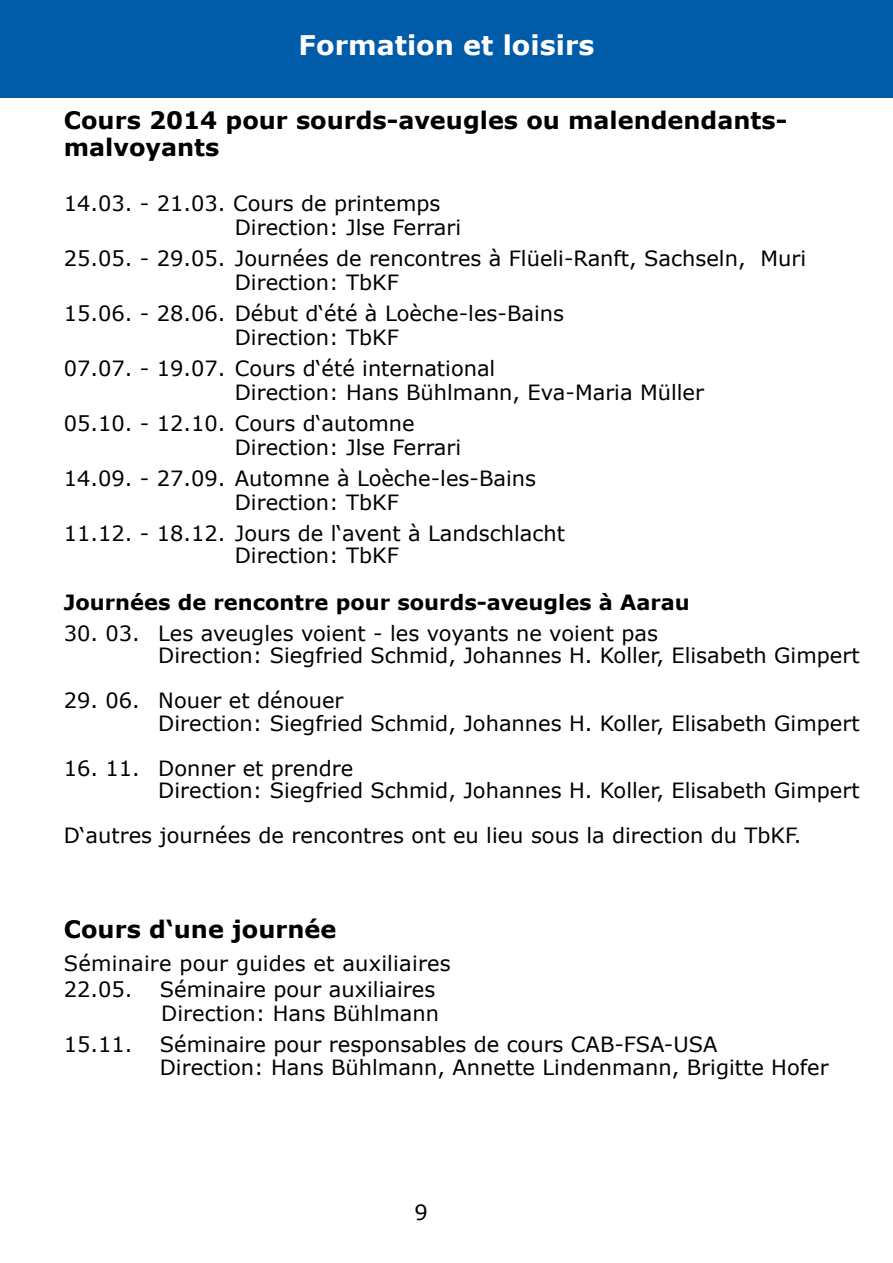
<style>
.page{position:relative;width:893px;height:1263px;background:#fff}
.page>*{position:absolute;margin:0;border:0;box-sizing:border-box;transform-origin:0 0}
.t1{font:700 27px "Verdana";color:#fff}
.t2{font:700 24px/27px "Verdana";color:#000}
.t3{font:21px/24px "Verdana";color:#000}
.t4{font:700 21px "Verdana";color:#000}
</style>
<div class="page">
<div style="left:0;top:0;width:893px;height:98px;background:#005ca8"></div>
<p class="t1" style="left:299px;top:26px;width:297px">Formation et loisirs</p>
<p class="t2" style="left:64px;top:106px;width:725px">Cours 2014 pour sourds-aveugles ou malendendants&shy;malvoyants</p>
<p class="t3" style="left:235px;top:191px;width:228px;text-indent:-171px">14.03. - 21.03. Cours de printemps<br>Direction: Jlse Ferrari</p>
<p class="t3" style="left:235px;top:246px;width:573px;text-indent:-171px">25.05. - 29.05. Journées de rencontres à Flüeli-Ranft, Sachseln, Muri<br>Direction: TbKF</p>
<p class="t3" style="left:64px;top:301px;width:502px;text-align:center">15.06. - 28.06. Début d‘été à Loèche-les-Bains<br>Direction: TbKF</p>
<p class="t3" style="left:235px;top:356px;width:471px;text-indent:-171px">07.07. - 19.07. Cours d‘été international<br>Direction: Hans Bühlmann, Eva-Maria Müller</p>
<p class="t3" style="left:235px;top:411px;width:228px;text-indent:-171px">05.10. - 12.10. Cours d‘automne<br>Direction: Jlse Ferrari</p>
<p class="t3" style="left:235px;top:466px;width:303px;text-indent:-171px">14.09. - 27.09. Automne à Loèche-les-Bains<br>Direction: TbKF</p>
<p class="t3" style="left:64px;top:522px;width:503px;line-height:22.5px;text-align:center">11.12. - 18.12. Jours de l‘avent à Landschlacht<br>Direction: TbKF</p>
<p class="t4" style="left:64px;top:587px;width:628px">Journées de rencontre pour sourds-aveugles à Aarau</p>
<p class="t3" style="left:158px;top:622px;width:703px;line-height:22.5px;text-indent:-94px">30. 03. Les aveugles voient - les voyants ne voient pas<br>Direction: Siegfried Schmid, Johannes H. Koller, Elisabeth Gimpert</p>
<p class="t3" style="left:158px;top:689px;width:703px;line-height:22.5px;text-indent:-94px">29. 06. Nouer et dénouer<br>Direction: Siegfried Schmid, Johannes H. Koller, Elisabeth Gimpert</p>
<p class="t3" style="left:158px;top:757px;width:703px;line-height:22.5px;text-indent:-94px">16. 11. Donner et prendre<br>Direction: Siegfried Schmid, Johannes H. Koller, Elisabeth Gimpert</p>
<p class="t3" style="left:64px;top:824px;width:739px">D‘autres journées de rencontres ont eu lieu sous la direction du TbKF.</p>
<p class="t2" style="left:64px;top:915px;width:274px">Cours d‘une journée</p>
<p class="t3" style="left:64px;top:949px;width:389px;line-height:26.7px">Séminaire pour guides et auxiliaires<br>22.05.</p>
<p class="t3" style="left:160px;top:977px;width:281px">Séminaire pour auxiliaires<br>Direction: Hans Bühlmann</p>
<p class="t3" style="left:64px;top:1032px;width:70px">15.11.</p>
<p class="t3" style="left:160px;top:1033px;width:670px;line-height:22.5px">Séminaire pour responsables de cours CAB-FSA-USA<br>Direction: Hans Bühlmann, Annette Lindenmann, Brigitte Hofer</p>
<p class="t3" style="left:415px;top:1200px;width:15px">9</p>
</div>
